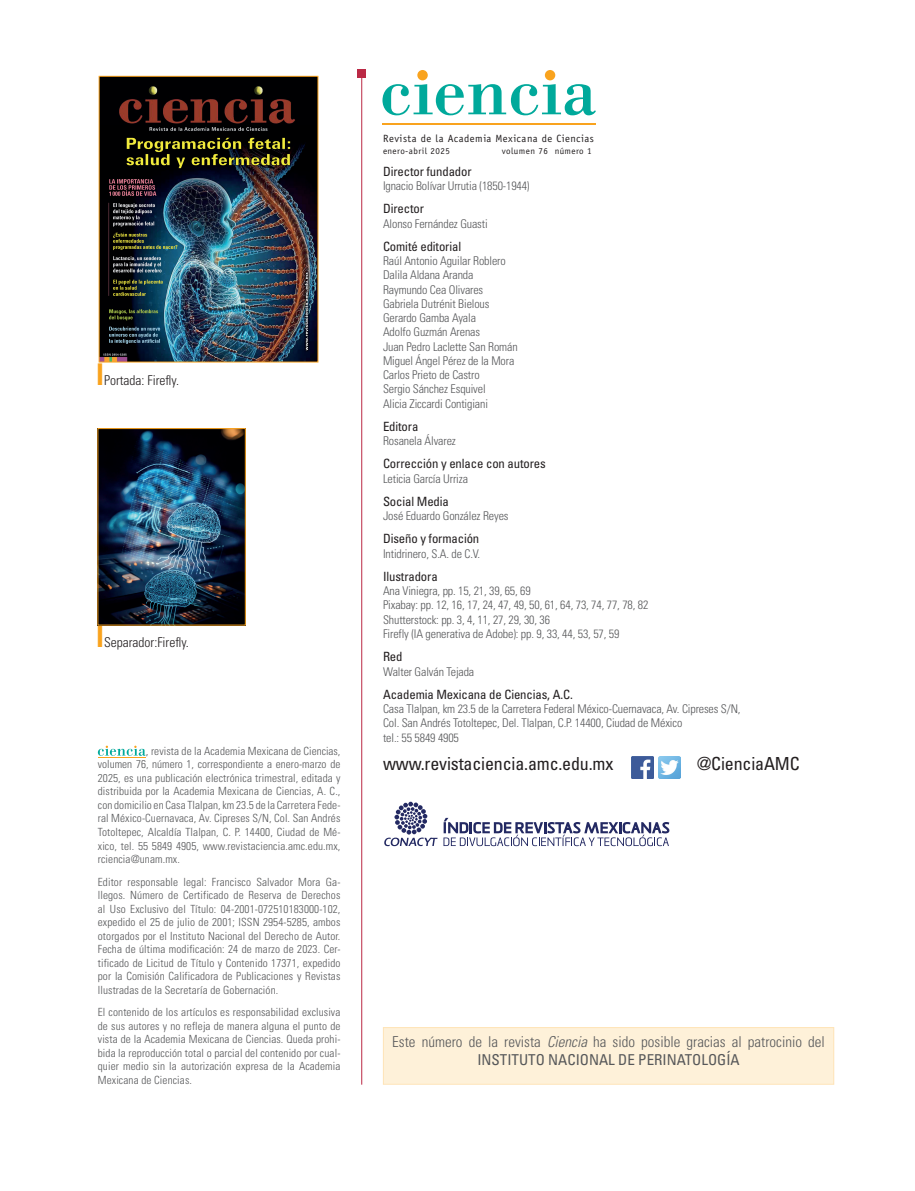
<style>
.page{position:relative;width:915px;height:1191px;background:#fff}
.page>*{position:absolute;margin:0;border:0;box-sizing:border-box;transform-origin:0 0}
._00N_Legal_Publicacion{font:condensed 18px "Univers LT Std";letter-spacing:-.01em;color:#231f20}
._00N_Autor_Articulo{font:300 condensed 15px/18px "Univers LT Std";color:#57585a;text-align:center}
.t1{font:300 condensed 13.5px "Univers LT Std";color:#231f20}
._00N_Legal_Publicacion-2{font:condensed 12.75px "Univers LT Std";letter-spacing:-.01em;color:#231f20}
._00N_Comite{font:300 condensed 12px "Univers LT Std";letter-spacing:-.01em;color:#57585a}
._00N_Comite-2{font:300 condensed 11.25px/13.5px "Univers LT Std";letter-spacing:.01em;color:#57585a;text-align:justify}
.t2{font:10.5px "Officina Sans Std";letter-spacing:.05em;color:#231f20}
.t3{font:9px "Officina Sans Std";letter-spacing:.05em;color:#231f20}
.s1{color:#f9a31e}
.s2{font-size:12px}
.s3{font-style:italic}
.s4{font-weight:400}
</style>
<div class="page">
<img style="left:101px;top:78px;width:215px;height:282px">
<hr style="left:98px;top:757px;width:48px;height:1px;background:#f9a31e">
<svg style="left:98px;top:745px;width:48px;height:11px"></svg>
<svg style="left:382px;top:84px;width:213px;height:31px"></svg>
<hr style="left:382px;top:124px;width:213px;height:1px;background:#f9a31e">
<div style="left:417px;top:70px;width:10px;height:10px;background:#f9a31e;border-radius:50%"></div>
<div style="left:544px;top:70px;width:11px;height:10px;background:#f9a31e;border-radius:50%"></div>
<svg style="left:384px;top:801px;width:53px;height:45px"></svg>
<svg style="left:443px;top:818px;width:226px;height:28px"></svg>
<div style="left:357px;top:69px;width:9px;height:9px;background:#bb2945"></div>
<hr style="left:361px;top:74px;width:1px;height:1010px;background:#bb2945">
<img style="left:631px;top:756px;width:22px;height:22px">
<img style="left:658px;top:756px;width:22px;height:22px">
<img style="left:99px;top:430px;width:144px;height:193px">
<div style="left:383px;top:1027px;width:450px;height:57px;background:#fef1d9"></div>
<div style="left:383px;top:1027px;width:450px;height:57px;border:1px solid #fee4b8"></div>
<p class="t1" style="left:98px;top:372px;width:83px"><span class="s1">■</span> Portada: Firefly.</p>
<p class="t1" style="left:98px;top:634px;width:93px"><span class="s1">■</span> Separador:Firefly.</p>
<p class="_00N_Comite-2" style="left:98px;top:744px;width:244px;text-indent:48px"><span class="s2">,</span> revista de la Academia Mexicana de Ciencias, volumen 76, número 1, correspondiente a enero-marzo de 2025, es una publicación electrónica trimestral, editada y distribuida por la Academia Mexicana de Ciencias, A. C., con domicilio en Casa Tlalpan, km 23.5 de la Carretera Fede&shy;ral México-Cuernavaca, Av. Cipreses S/N, Col. San Andrés Totoltepec, Alcaldía Tlalpan, C. P. 14400, Ciudad de Mé&shy;xico, tel. 55 5849 4905, www.revistaciencia.amc.edu.mx, rciencia@unam.mx.</p>
<p class="_00N_Comite-2" style="left:98px;top:874px;width:244px">Editor responsable legal: Francisco Salvador Mora Ga&shy;llegos. Número de Certificado de Reserva de Derechos al Uso Exclusivo del Título: 04-2001-072510183000-102, expedido el 25 de julio de 2001; ISSN 2954-5285, ambos otorgados por el Instituto Nacional del Derecho de Autor.<br>Fecha de última modificación: 24 de marzo de 2023. Cer&shy;tificado de Licitud de Título y Contenido 17371, expedido por la Comisión Calificadora de Publicaciones y Revistas Ilustradas de la Secretaría de Gobernación.</p>
<p class="_00N_Comite-2" style="left:98px;top:1005px;width:244px">El contenido de los artículos es responsabilidad exclusiva de sus autores y no refleja de manera alguna el punto de vista de la Academia Mexicana de Ciencias. Queda prohi&shy;bida la reproducción total o parcial del contenido por cual&shy;quier medio sin la autorización expresa de la Academia Mexicana de Ciencias.</p>
<p class="t2" style="left:383px;top:132px;width:212px">Revista de la Academia Mexicana de Ciencias</p>
<p class="t3" style="left:383px;top:145px;width:68px">enero-abril 2025</p>
<p class="t3" style="left:501px;top:145px;width:91px">volumen 76 número 1</p>
<p class="_00N_Legal_Publicacion-2" style="left:383px;top:163px;width:90px">Director fundador</p>
<p class="_00N_Comite" style="left:383px;top:179px;width:148px">Ignacio Bolívar Urrutia (1850-1944)</p>
<p class="_00N_Legal_Publicacion-2" style="left:383px;top:201px;width:42px">Director</p>
<p class="_00N_Comite" style="left:383px;top:216px;width:106px">Alonso Fernández Guasti</p>
<p class="_00N_Legal_Publicacion-2" style="left:383px;top:238px;width:80px">Comité editorial</p>
<p class="_00N_Comite" style="left:383px;top:254px;width:124px">Raúl Antonio Aguilar Roblero</p>
<p class="_00N_Comite" style="left:383px;top:268px;width:92px">Dalila Aldana Aranda</p>
<p class="_00N_Comite" style="left:383px;top:282px;width:102px">Raymundo Cea Olivares</p>
<p class="_00N_Comite" style="left:383px;top:296px;width:108px">Gabriela Dutrénit Bielous</p>
<p class="_00N_Comite" style="left:383px;top:311px;width:94px">Gerardo Gamba Ayala</p>
<p class="_00N_Comite" style="left:383px;top:325px;width:99px">Adolfo Guzmán Arenas</p>
<p class="_00N_Comite" style="left:383px;top:339px;width:136px">Juan Pedro Laclette San Román</p>
<p class="_00N_Comite" style="left:383px;top:353px;width:133px">Miguel Ángel Pérez de la Mora</p>
<p class="_00N_Comite" style="left:383px;top:368px;width:98px">Carlos Prieto de Castro</p>
<p class="_00N_Comite" style="left:383px;top:382px;width:104px">Sergio Sánchez Esquivel</p>
<p class="_00N_Comite" style="left:383px;top:396px;width:106px">Alicia Ziccardi Contigiani</p>
<p class="_00N_Legal_Publicacion-2" style="left:383px;top:418px;width:37px">Editora</p>
<p class="_00N_Comite" style="left:383px;top:434px;width:74px">Rosanela Álvarez</p>
<p class="_00N_Legal_Publicacion-2" style="left:383px;top:456px;width:164px">Corrección y enlace con autores</p>
<p class="_00N_Comite" style="left:383px;top:471px;width:86px">Leticia García Urriza</p>
<p class="_00N_Legal_Publicacion-2" style="left:383px;top:493px;width:67px">Social Media</p>
<p class="_00N_Comite" style="left:383px;top:509px;width:127px">José Eduardo González Reyes</p>
<p class="_00N_Legal_Publicacion-2" style="left:383px;top:531px;width:98px">Diseño y formación</p>
<p class="_00N_Comite" style="left:383px;top:546px;width:99px">Intidrinero, S.A. de C.V.</p>
<p class="_00N_Legal_Publicacion-2" style="left:383px;top:568px;width:56px">Ilustradora</p>
<p class="_00N_Comite" style="left:383px;top:584px;width:149px">Ana Viniegra, pp. 15, 21, 39, 65, 69</p>
<p class="_00N_Comite" style="left:383px;top:598px;width:267px">Pixabay: pp. 12, 16, 17, 24, 47, 49, 50, 61, 64, 73, 74, 77, 78, 82</p>
<p class="_00N_Comite" style="left:383px;top:612px;width:168px">Shutterstock: pp. 3, 4, 11, 27, 29, 30, 36</p>
<p class="_00N_Comite" style="left:383px;top:626px;width:238px">Firefly (IA generativa de Adobe): pp. 9, 33, 44, 53, 57, 59</p>
<p class="_00N_Legal_Publicacion-2" style="left:383px;top:648px;width:21px">Red</p>
<p class="_00N_Comite" style="left:383px;top:664px;width:93px">Walter Galván Tejada</p>
<p class="_00N_Legal_Publicacion-2" style="left:383px;top:686px;width:191px">Academia Mexicana de Ciencias, A.C.</p>
<p class="_00N_Comite" style="left:383px;top:701px;width:359px">Casa Tlalpan, km 23.5 de la Carretera Federal México-Cuernavaca, Av. Cipreses S/N,</p>
<p class="_00N_Comite" style="left:383px;top:716px;width:301px">Col. San Andrés Totoltepec, Del. Tlalpan, C.P. 14400, Ciudad de México</p>
<p class="_00N_Comite" style="left:383px;top:730px;width:77px">tel.: 55 5849 4905</p>
<p class="_00N_Legal_Publicacion" style="left:383px;top:752px;width:232px">www.revistaciencia.amc.edu.mx</p>
<p class="_00N_Legal_Publicacion" style="left:697px;top:752px;width:104px">@CienciaAMC</p>
<p class="_00N_Autor_Articulo" style="left:392px;top:1033px;width:434px">Este número de la revista <span class="s3">Ciencia</span> ha sido posible gracias al patrocinio del<br><span class="s4">INSTITUTO NACIONAL DE PERINATOLOGÍA</span></p>
</div>
